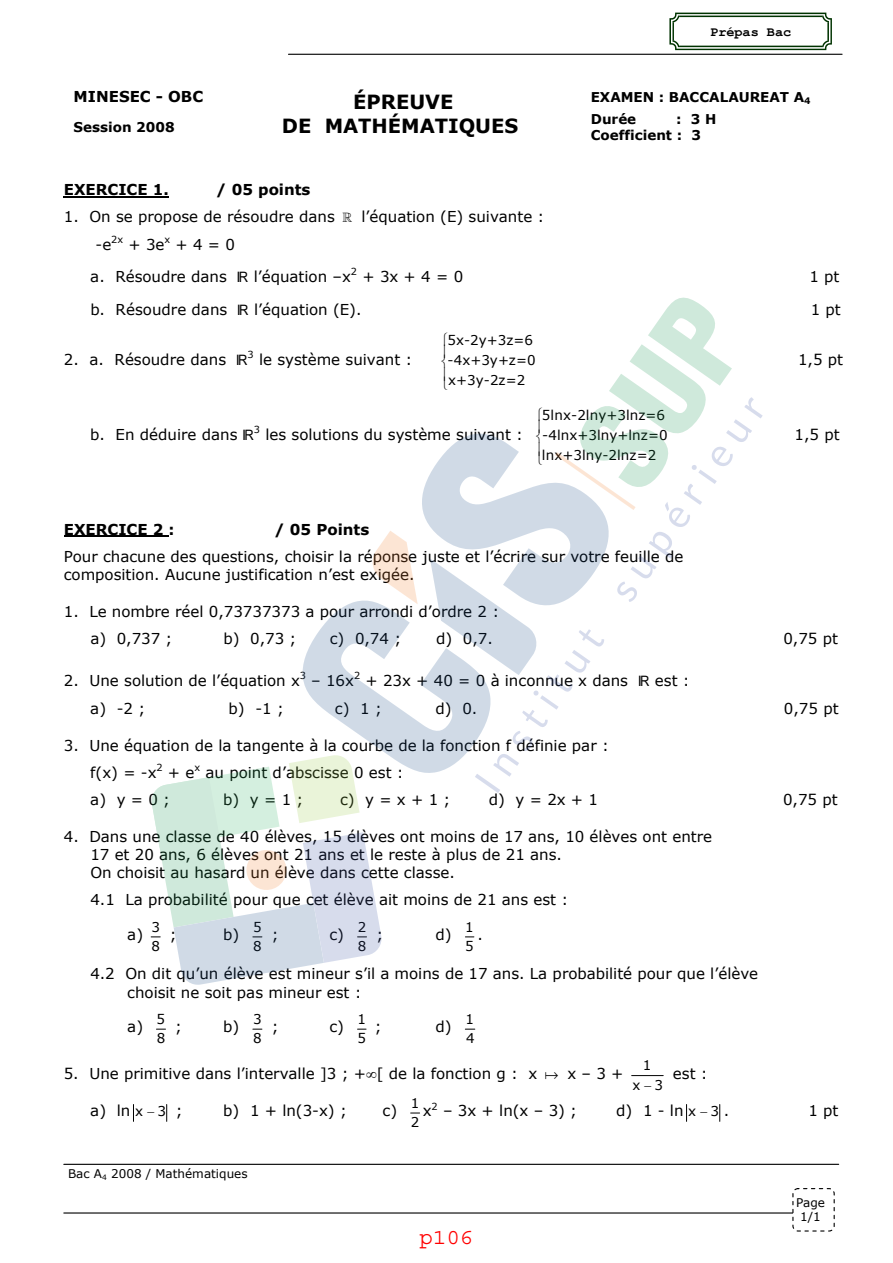
<style>
.page{position:relative;width:893px;height:1263px;background:#fff}
.page>*{position:absolute;margin:0;border:0;box-sizing:border-box;transform-origin:0 0}
.t1{font:22.5px "Courier Std";color:#f00}
.t2{font:700 19.5px/23.7px "Verdana";color:#000;text-align:center}
.t3{font:15px/18.3px "Verdana";color:#000}
.t4{font:700 15px "Verdana";color:#000}
.t5{font:13.5px/19.2px "Verdana";letter-spacing:.005em;color:#000}
.t6{font:700 13.5px/16.8px "Verdana";color:#000}
.t7{font:700 13.5px "Courier New";color:#000}
.t8{font:12px/14.5px "Verdana";color:#000;text-align:center}
.s1{font-size:13.5px}
</style>
<div class="page">
<hr style="left:64px;top:1212px;width:729px;height:2px;background:#000">
<div style="left:792px;top:1188px;width:43px;height:44px;border:1px dashed #000;border-radius:5px"></div>
<hr style="left:288px;top:54px;width:554px;height:1px;background:#000">
<svg style="left:669px;top:13px;width:163px;height:37px"></svg>
<hr style="left:64px;top:1164px;width:775px;height:1px;background:#000">
<hr style="left:64px;top:196px;width:105px;height:1px;background:#000">
<hr style="left:64px;top:536px;width:105px;height:1px;background:#000">
<hr style="left:632px;top:1075px;width:31px;height:1px;background:#000">
<svg style="left:133px;top:1104px;width:1px;height:17px"></svg>
<svg style="left:166px;top:1104px;width:1px;height:17px"></svg>
<svg style="left:686px;top:1104px;width:1px;height:17px"></svg>
<svg style="left:719px;top:1104px;width:1px;height:17px"></svg>
<svg style="left:150px;top:297px;width:613px;height:688px"></svg>
<p class="t7" style="left:710px;top:23px;width:83px">Prépas Bac</p>
<p class="t4" style="left:74px;top:86px;width:131px">MINESEC - OBC</p>
<h2 class="t2" style="left:282px;top:90px;width:238px">ÉPREUVE<br>DE MATHÉMATIQUES</h2>
<p class="t6" style="left:591px;top:88px;width:221px">EXAMEN : BACCALAUREAT A<sub>4</sub></p>
<p class="t6" style="left:591px;top:110px;width:47px">Durée</p>
<p class="t6" style="left:591px;top:110px;width:127px;text-indent:85px">: 3 H<br>Coefficient : 3</p>
<p class="t6" style="left:74px;top:119px;width:103px">Session 2008</p>
<p class="t4" style="left:64px;top:179px;width:107px">EXERCICE 1.</p>
<p class="t4" style="left:216px;top:179px;width:96px">/ 05 points</p>
<p class="t3" style="left:64px;top:208px;width:273px">1. On se propose de résoudre dans</p>
<p class="t3" style="left:361px;top:208px;width:184px">l’équation (E) suivante :</p>
<p class="t3" style="left:90px;top:228px;width:146px;line-height:32.2px;text-align:center">-e<sup>2x</sup> + 3e<sup>x</sup> + 4 = 0 a. Résoudre dans</p>
<p class="t3" style="left:254px;top:267px;width:211px">l’équation –x<sup>2</sup> + 3x + 4 = 0</p>
<p class="t3" style="left:809px;top:267px;width:32px">1 pt</p>
<p class="t3" style="left:90px;top:301px;width:139px">b. Résoudre dans</p>
<p class="t3" style="left:254px;top:301px;width:109px">l’équation (E).</p>
<p class="t3" style="left:811px;top:301px;width:32px">1 pt</p>
<p class="t3" style="left:64px;top:350px;width:164px">2. a. Résoudre dans</p>
<p class="t3" style="left:248px;top:350px;width:166px"><sup>3</sup> le système suivant :</p>
<p class="t5" style="left:447px;top:330px;width:90px;line-height:20.2px">5x-2y+3z=6 -4x+3y+z=0 x+3y-2z=2</p>
<p class="t3" style="left:798px;top:350px;width:47px">1,5 pt</p>
<p class="t3" style="left:90px;top:425px;width:434px">b. En déduire dans <sup>3</sup> les solutions du système suivant :</p>
<p class="t5" style="left:542px;top:404px;width:127px;line-height:20.2px">5lnx-2lny+3lnz=6 -4lnx+3lny+lnz=0 lnx+3lny-2lnz=2</p>
<p class="t3" style="left:795px;top:425px;width:47px">1,5 pt</p>
<p class="t4" style="left:64px;top:519px;width:112px">EXERCICE 2 :</p>
<p class="t4" style="left:274px;top:519px;width:96px">/ 05 Points</p>
<p class="t3" style="left:64px;top:547px;width:621px">Pour chacune des questions, choisir la réponse juste et l’écrire sur votre feuille de composition. Aucune justification n’est exigée.</p>
<p class="t3" style="left:90px;top:598px;width:410px;line-height:27.3px;text-indent:-27px">1. Le nombre réel 0,73737373 a pour arrondi d’ordre 2 : a) 0,737 ;</p>
<p class="t3" style="left:223px;top:629px;width:74px">b) 0,73 ;</p>
<p class="t3" style="left:330px;top:629px;width:73px">c) 0,74 ;</p>
<p class="t3" style="left:436px;top:629px;width:58px">d) 0,7.</p>
<p class="t3" style="left:783px;top:629px;width:56px">0,75 pt</p>
<p class="t3" style="left:64px;top:671px;width:566px">2. Une solution de l’équation x<sup>3</sup> – 16x<sup>2</sup> + 23x + 40 = 0 à inconnue x dans</p>
<p class="t3" style="left:655px;top:671px;width:36px">est :</p>
<p class="t3" style="left:90px;top:699px;width:56px">a) -2 ;</p>
<p class="t3" style="left:229px;top:699px;width:57px">b) -1 ;</p>
<p class="t3" style="left:335px;top:699px;width:48px">c) 1 ;</p>
<p class="t3" style="left:436px;top:699px;width:43px">d) 0.</p>
<p class="t3" style="left:784px;top:699px;width:56px">0,75 pt</p>
<p class="t3" style="left:90px;top:731px;width:520px;line-height:27.3px;text-indent:-27px">3. Une équation de la tangente à la courbe de la fonction f définie par : f(x) = -x<sup>2</sup> + e<sup>x</sup> au point d’abscisse 0 est :<br>a) y = 0 ;</p>
<p class="t3" style="left:223px;top:790px;width:82px">b) y = 1 ;</p>
<p class="t3" style="left:340px;top:790px;width:112px">c) y = x + 1 ;</p>
<p class="t3" style="left:489px;top:790px;width:111px">d) y = 2x + 1</p>
<p class="t3" style="left:783px;top:790px;width:56px">0,75 pt</p>
<p class="t3" style="left:90px;top:827px;width:623px;text-indent:-27px">4. Dans une classe de 40 élèves, 15 élèves ont moins de 17 ans, 10 élèves ont entre<br>17 et 20 ans, 6 élèves ont 21 ans et le reste à plus de 21 ans.<br>On choisit au hasard un élève dans cette classe.</p>
<p class="t3" style="left:90px;top:891px;width:479px">4.1 La probabilité pour que cet élève ait moins de 21 ans est :</p>
<p class="t3" style="left:127px;top:925px;width:17px">a)</p>
<p class="t5" style="left:151px;top:917px;width:10px">3<br>8</p>
<p class="t3" style="left:170px;top:925px;width:8px">;</p>
<p class="t3" style="left:223px;top:925px;width:18px">b)</p>
<p class="t5" style="left:253px;top:917px;width:10px">5<br>8</p>
<p class="t3" style="left:272px;top:925px;width:8px">;</p>
<p class="t3" style="left:329px;top:925px;width:16px">c)</p>
<p class="t5" style="left:358px;top:917px;width:10px">2<br>8</p>
<p class="t3" style="left:376px;top:925px;width:8px">;</p>
<p class="t3" style="left:436px;top:925px;width:18px">d)</p>
<p class="t5" style="left:465px;top:917px;width:10px">1<br>5</p>
<p class="t3" style="left:477px;top:925px;width:7px">.</p>
<p class="t3" style="left:127px;top:965px;width:632px;text-indent:-37px">4.2 On dit qu’un élève est mineur s’il a moins de 17 ans. La probabilité pour que l’élève choisit ne soit pas mineur est :</p>
<p class="t3" style="left:127px;top:1018px;width:17px">a)</p>
<p class="t5" style="left:157px;top:1009px;width:10px">5<br>8</p>
<p class="t3" style="left:175px;top:1018px;width:8px">;</p>
<p class="t3" style="left:223px;top:1018px;width:18px">b)</p>
<p class="t5" style="left:253px;top:1009px;width:10px">3<br>8</p>
<p class="t3" style="left:272px;top:1018px;width:8px">;</p>
<p class="t3" style="left:329px;top:1018px;width:16px">c)</p>
<p class="t5" style="left:357px;top:1009px;width:10px">1<br>5</p>
<p class="t3" style="left:375px;top:1018px;width:8px">;</p>
<p class="t3" style="left:436px;top:1018px;width:18px">d)</p>
<p class="t5" style="left:466px;top:1009px;width:10px">1<br>4</p>
<p class="t3" style="left:64px;top:1064px;width:475px">5. Une primitive dans l’intervalle ]3 ; + [ de la fonction g : x</p>
<p class="t3" style="left:567px;top:1064px;width:58px">x – 3 +</p>
<p class="t5" style="left:632px;top:1056px;width:32px;text-align:center">1<br>x 3</p>
<p class="t3" style="left:673px;top:1064px;width:36px">est :</p>
<p class="t3" style="left:90px;top:1102px;width:94px">a) ln <span class="s1">x 3</span> ;</p>
<p class="t3" style="left:223px;top:1102px;width:125px">b) 1 + ln(3-x) ;</p>
<p class="t3" style="left:382px;top:1102px;width:16px">c)</p>
<p class="t5" style="left:411px;top:1093px;width:10px">1<br>2</p>
<p class="t3" style="left:423px;top:1102px;width:156px">x<sup>2</sup> – 3x + ln(x – 3) ;</p>
<p class="t3" style="left:616px;top:1102px;width:114px">d) 1 - ln<span class="s1">x 3</span>.</p>
<p class="t3" style="left:808px;top:1102px;width:32px">1 pt</p>
<p class="t8" style="left:68px;top:1167px;width:181px">Bac A<sub>4</sub> 2008 / Mathématiques</p>
<h1 class="t1" style="left:419px;top:1225px;width:55px">p106</h1>
<p class="t8" style="left:796px;top:1195px;width:31px">Page<br>1/1</p>
</div>
